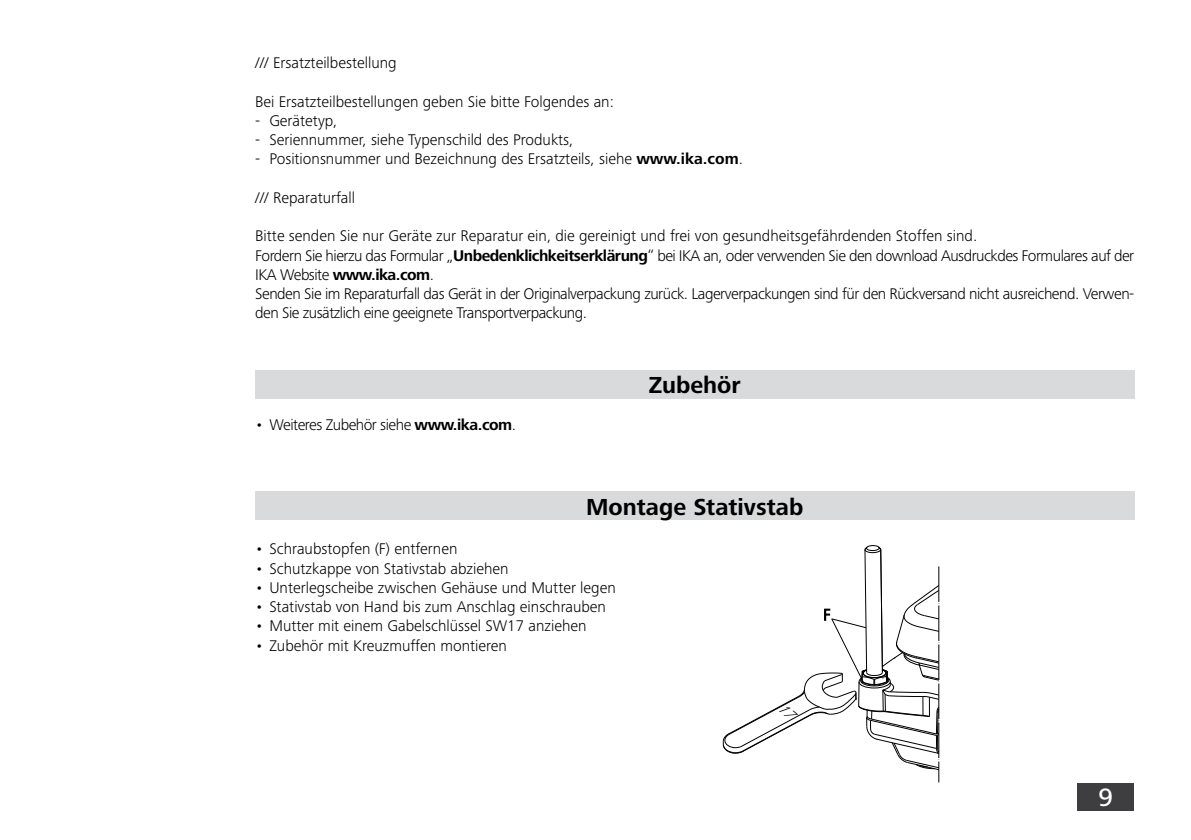
<style>
.page{position:relative;width:1191px;height:840px;background:#fff}
.page>*{position:absolute;margin:0;border:0;box-sizing:border-box;transform-origin:0 0}
.t1{font:500 26px "Frutiger Next IKA";color:#fff}
.t2{font:700 24px "Frutiger Next IKA";color:#000}
.t3{font:300 16px/19.2px "Frutiger Next IKA";letter-spacing:-.03em;color:#000}
.t4{font:300 16px "Frutiger Next IKA";color:#000}
.s1{font-weight:700}
</style>
<div class="page">
<div style="left:1077px;top:782px;width:57px;height:28px;background:#3e3d40"></div>
<div style="left:255px;top:370px;width:879px;height:28px;background:#d9dadb"></div>
<div style="left:255px;top:491px;width:879px;height:28px;background:#d9dadb"></div>
<svg style="left:722px;top:545px;width:218px;height:238px"></svg>
<p class="t4" style="left:255px;top:54px;width:143px">/// Ersatzteilbestellung</p>
<p class="t4" style="left:255px;top:92px;width:360px">Bei Ersatzteilbestellungen geben Sie bitte Folgendes an:</p>
<p class="t4" style="left:255px;top:111px;width:84px">- Gerätetyp,</p>
<p class="t4" style="left:255px;top:131px;width:320px">- Seriennummer, siehe Typenschild des Produkts,</p>
<p class="t4" style="left:255px;top:150px;width:489px">- Positionsnummer und Bezeichnung des Ersatzteils, siehe <span class="s1">www.ika.com</span>.</p>
<p class="t4" style="left:255px;top:188px;width:101px">/// Reparaturfall</p>
<p class="t3" style="left:255px;top:226px;width:880px">Bitte senden Sie nur Geräte zur Reparatur ein, die gereinigt und frei von gesundheitsgefährdenden Stoffen sind.<br>Fordern Sie hierzu das Formular „<span class="s1">Unbedenklichkeitserklärung</span>“ bei IKA an, oder verwenden Sie den download Ausdruckdes Formulares auf der IKA Website <span class="s1">www.ika.com</span>.<br>Senden Sie im Reparaturfall das Gerät in der Originalverpackung zurück. Lagerverpackungen sind für den Rückversand nicht ausreichend. Verwen&shy;den Sie zusätzlich eine geeignete Transportverpackung.</p>
<p class="t3" style="left:255px;top:414px;width:262px">• Weiteres Zubehör siehe <span class="s1">www.ika.com</span>.</p>
<h2 class="t2" style="left:648px;top:371px;width:94px">Zubehör</h2>
<h2 class="t2" style="left:586px;top:492px;width:219px">Montage Stativstab</h2>
<p class="t4" style="left:255px;top:539px;width:204px">• Schraubstopfen (F) entfernen</p>
<p class="t4" style="left:255px;top:559px;width:255px">• Schutzkappe von Stativstab abziehen</p>
<p class="t4" style="left:255px;top:578px;width:362px">• Unterlegscheibe zwischen Gehäuse und Mutter legen</p>
<p class="t4" style="left:255px;top:597px;width:352px">• Stativstab von Hand bis zum Anschlag einschrauben</p>
<p class="t4" style="left:255px;top:616px;width:333px">• Mutter mit einem Gabelschlüssel SW17 anziehen</p>
<p class="t4" style="left:255px;top:635px;width:253px">• Zubehör mit Kreuzmuffen montieren</p>
<h1 class="t1" style="left:1098px;top:782px;width:16px">9</h1>
</div>
